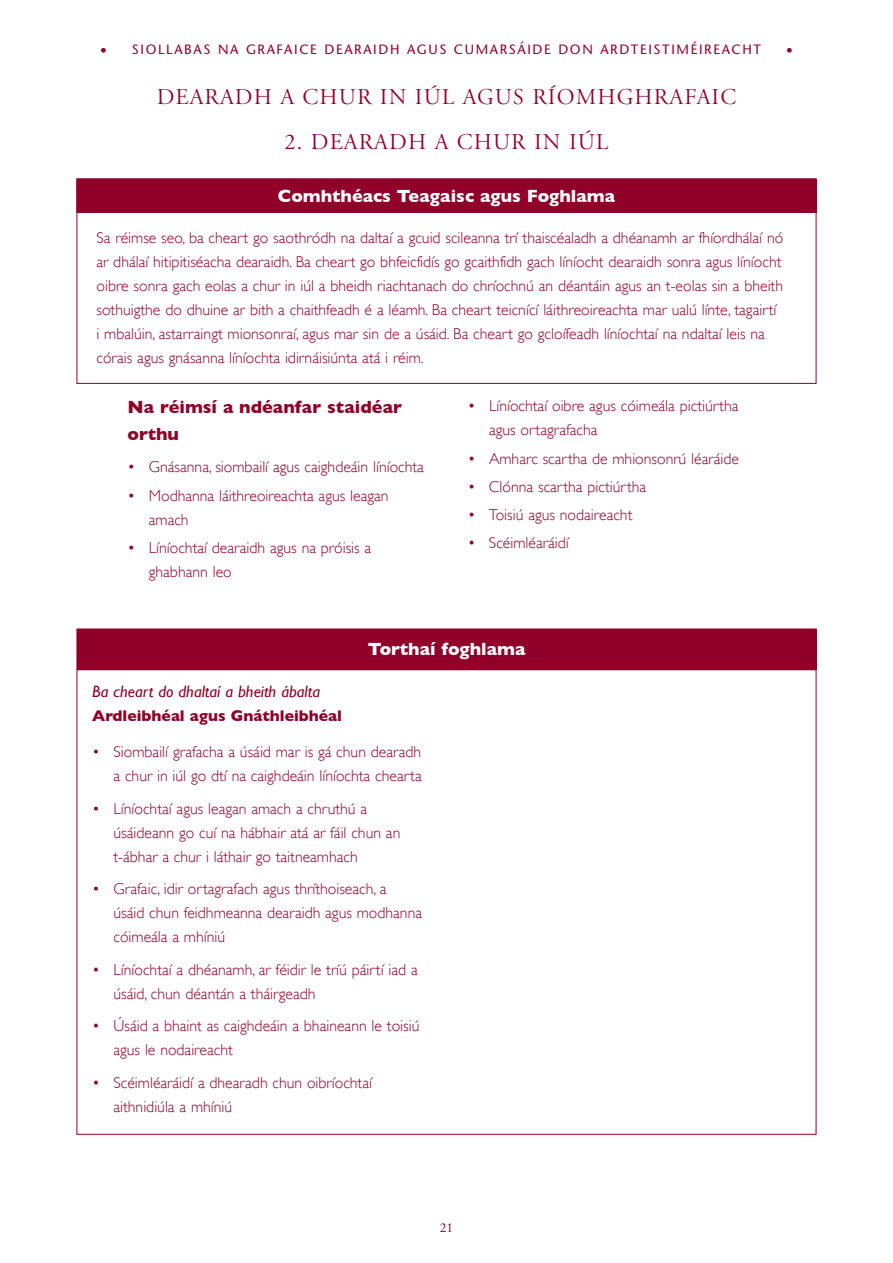
<style>
.page{position:relative;width:893px;height:1263px;background:#fff}
.page>*{position:absolute;margin:0;border:0;box-sizing:border-box;transform-origin:0 0}
.t1{font:22.5px "Adobe Garamond Titling";letter-spacing:.05em;color:#900028}
.t2{font:700 18px "Gill Sans";color:#fff}
.t3{font:700 18px/27px "Gill Sans";color:#900028}
.t4{font:italic 16.5px "Gill Sans";color:#900028}
.t5{font:300 15.75px/24px "Gill Sans";color:#900028}
.t6{font:700 15.75px "Gill Sans";color:#900028}
.t7{font:13.5px "Stone Sans";letter-spacing:.12em;color:#900028}
.t8{font:13.5px "Adobe Garamond";color:#900028}
</style>
<div class="page">
<div style="left:77px;top:179px;width:739px;height:33px;background:#900028"></div>
<div style="left:77px;top:179px;width:739px;height:34px;border:1px solid #900028"></div>
<div style="left:77px;top:629px;width:739px;height:40px;background:#900028"></div>
<p class="t7" style="left:100px;top:41px;width:662px">• SIOLLABAS NA GRAFAICE DEARAIDH AGUS CUMARSÁIDE DON ARDTEISTIMÉIREACHT</p>
<p class="t7" style="left:786px;top:43px;width:8px">•</p>
<h1 class="t1" style="left:157px;top:84px;width:35px">DEARA</h1>
<h1 class="t1" style="left:235px;top:84px;width:86px">DHACHUR</h1>
<h1 class="t1" style="left:380px;top:84px;width:197px">IN IÚL AGUS RÍOMH</h1>
<h1 class="t1" style="left:617px;top:84px;width:33px">GHRAFAIC</h1>
<h1 class="t1" style="left:285px;top:129px;width:325px">2. DEARADH A CHUR IN IÚL</h1>
<p class="t2" style="left:278px;top:185px;width:338px">Comhthéacs Teagaisc agus Foghlama</p>
<p class="t5" style="left:96px;top:225px;width:688px">Sa réimse seo, ba cheart go saothródh na daltaí a gcuid scileanna trí thaiscéaladh a dhéanamh ar fhíordhálaí nó ar dhálaí hitipitiséacha dearaidh. Ba cheart go bhfeicfidís go gcaithfidh gach líníocht dearaidh sonra agus líníocht oibre sonra gach eolas a chur in iúl a bheidh riachtanach do chríochnú an déantáin agus an t-eolas sin a bheith sothuigthe do dhuine ar bith a chaithfeadh é a léamh. Ba cheart teicnící láithreoireachta mar ualú línte, tagairtí i mbalúin, astarraingt mionsonraí, agus mar sin de a úsáid. Ba cheart go gcloífeadh líníochtaí na ndaltaí leis na córais agus gnásanna líníochta idirnáisiúnta atá i réim.</p>
<p class="t3" style="left:128px;top:393px;width:276px">Na réimsí a ndéanfar staidéar orthu</p>
<p class="t5" style="left:128px;top:455px;width:298px">• Gnásanna, siombailí agus caighdeáin líníochta</p>
<p class="t5" style="left:149px;top:483px;width:241px;text-indent:-21px">• Modhanna láithreoireachta agus leagan amach</p>
<p class="t5" style="left:149px;top:535px;width:224px;text-indent:-21px">• Líníochtaí dearaidh agus na próisis a ghabhann leo</p>
<p class="t5" style="left:489px;top:394px;width:251px;text-indent:-21px">• Líníochtaí oibre agus cóimeála pictiúrtha agus ortagrafacha</p>
<p class="t5" style="left:468px;top:446px;width:273px">• Amharc scartha de mhionsonrú léaráide</p>
<p class="t5" style="left:468px;top:475px;width:180px">• Clónna scartha pictiúrtha</p>
<p class="t5" style="left:468px;top:503px;width:166px">• Toisiú agus nodaireacht</p>
<p class="t5" style="left:468px;top:531px;width:103px">• Scéimléaráidí</p>
<p class="t2" style="left:368px;top:638px;width:159px">Torthaí foghlama</p>
<p class="t4" style="left:92px;top:681px;width:229px">Ba cheart do dhaltaí a bheith ábalta</p>
<p class="t6" style="left:92px;top:706px;width:251px">Ardleibhéal agus Gnáthleibhéal</p>
<p class="t5" style="left:92px;top:740px;width:331px;text-align:right">• Siombailí grafacha a úsáid mar is gá chun dearadh a chur in iúl go dtí na caighdeáin líníochta chearta</p>
<p class="t5" style="left:114px;top:796px;width:288px;text-indent:-21px">• Líníochtaí agus leagan amach a chruthú a úsáideann go cuí na hábhair atá ar fáil chun an t-ábhar a chur i láthair go taitneamhach</p>
<p class="t5" style="left:113px;top:877px;width:310px;text-indent:-21px">• Grafaic, idir ortagrafach agus thríthoiseach, a<br>úsáid chun feidhmeanna dearaidh agus modhanna cóimeála a mhíniú</p>
<p class="t5" style="left:114px;top:957px;width:306px;text-indent:-21px">• Líníochtaí a dhéanamh, ar féidir le tríú páirtí iad a úsáid, chun déantán a tháirgeadh</p>
<p class="t5" style="left:113px;top:1014px;width:307px;text-indent:-21px">• Úsáid a bhaint as caighdeáin a bhaineann le toisiú agus le nodaireacht</p>
<p class="t5" style="left:113px;top:1070px;width:260px;text-indent:-21px">• Scéimléaráidí a dhearadh chun oibríochtaí aithnidiúla a mhíniú</p>
<p class="t8" style="left:440px;top:1220px;width:15px">21</p>
</div>
